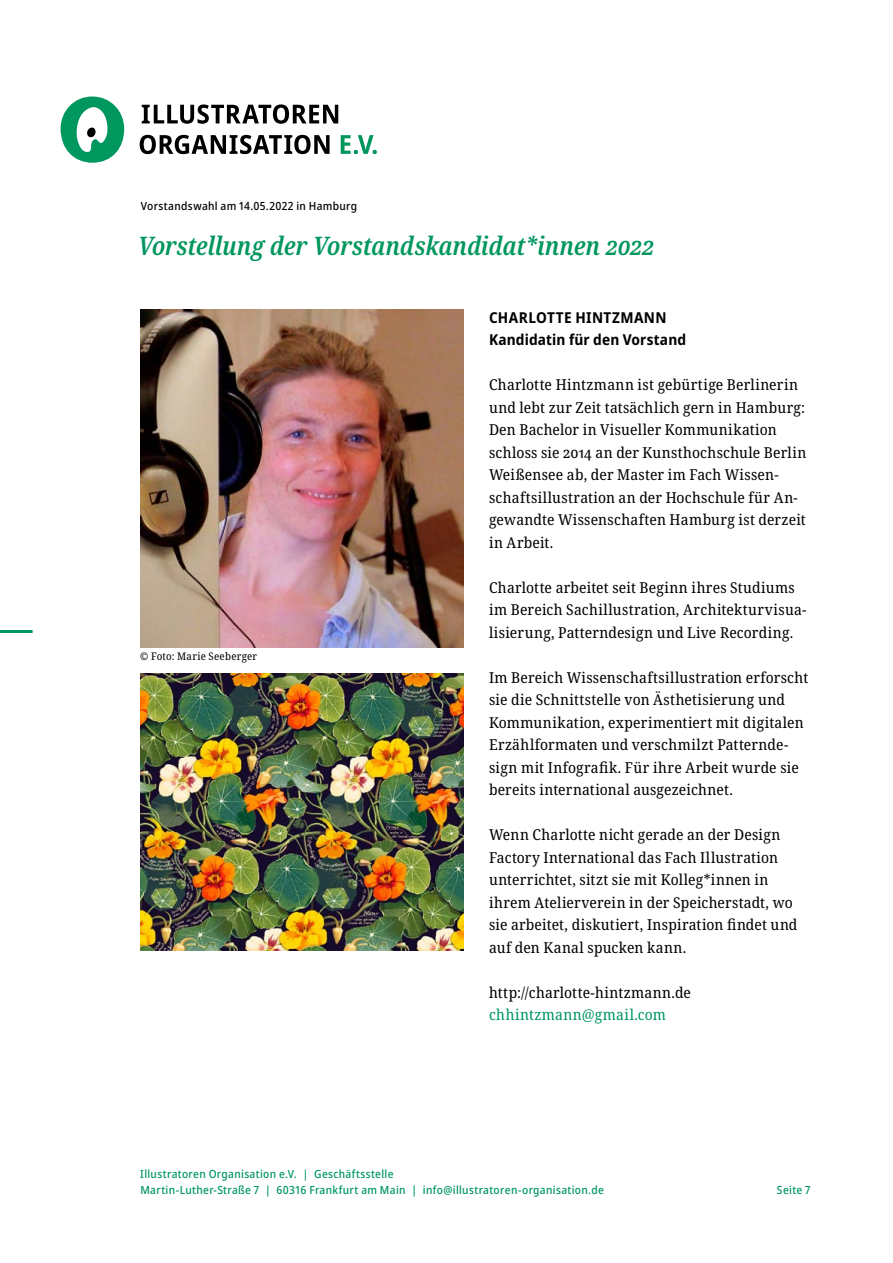
<style>
.page{position:relative;width:893px;height:1263px;background:#fff}
.page>*{position:absolute;margin:0;border:0;box-sizing:border-box;transform-origin:0 0}
.t1{font:italic 600 condensed 25.5px "Noto Serif";letter-spacing:-.005em;color:#00975f}
.t2{font:semi-condensed 15px/22.5px "Noto Serif";letter-spacing:.015em;color:#000}
.t3{font:700 semi-condensed 15px/22.5px "Noto Sans";letter-spacing:.015em;color:#000}
.t4{font:semi-condensed 15px "Noto Serif";letter-spacing:.03em;color:#00975f}
.t5{font:500 semi-condensed 11.25px/16.5px "Noto Sans";letter-spacing:.03em;color:#00975f}
.t6{font:500 semi-condensed 11.25px "Noto Sans";letter-spacing:.025em;color:#000}
.t7{font:semi-condensed 10.5px "Noto Serif";letter-spacing:.025em;color:#000}
</style>
<div class="page">
<hr style="left:0;top:630px;width:33px;height:3px;background:#00975f">
<svg style="left:61px;top:96px;width:63px;height:67px"></svg>
<svg style="left:341px;top:135px;width:36px;height:19px"></svg>
<svg style="left:140px;top:135px;width:190px;height:19px"></svg>
<svg style="left:142px;top:104px;width:196px;height:20px"></svg>
<img style="left:140px;top:310px;width:323px;height:337px">
<img style="left:140px;top:673px;width:323px;height:278px">
<p class="t6" style="left:141px;top:198px;width:218px">Vorstandswahl am 14.05.2022 in Hamburg</p>
<h1 class="t1" style="left:138px;top:228px;width:518px">Vorstellung der Vorstandskandidat*innen 2022</h1>
<p class="t7" style="left:140px;top:649px;width:118px">© Foto: Marie Seeberger</p>
<p class="t3" style="left:489px;top:306px;width:199px">CHARLOTTE HINTZMANN<br>Kandidatin für den Vorstand</p>
<p class="t2" style="left:489px;top:374px;width:319px">Charlotte Hintzmann ist gebürtige Berlinerin und lebt zur Zeit tatsächlich gern in Hamburg:<br>Den Bachelor in Visueller Kommunikation schloss sie 2014 an der Kunsthochschule Berlin Weißensee ab, der Master im Fach Wissen&shy;schaftsillustration an der Hochschule für An&shy;gewandte Wissenschaften Hamburg ist derzeit in Arbeit.</p>
<p class="t2" style="left:489px;top:577px;width:319px">Charlotte arbeitet seit Beginn ihres Studiums im Bereich Sachillustration, Architekturvisua&shy;lisierung, Patterndesign und Live Recording.</p>
<p class="t2" style="left:489px;top:667px;width:321px">Im Bereich Wissenschaftsillustration erforscht sie die Schnittstelle von Ästhetisierung und Kommunikation, experimentiert mit digitalen Erzählformaten und verschmilzt Patternde&shy;sign mit Infografik. Für ihre Arbeit wurde sie bereits international ausgezeichnet.</p>
<p class="t2" style="left:489px;top:824px;width:310px">Wenn Charlotte nicht gerade an der Design Factory International das Fach Illustration unterrichtet, sitzt sie mit Kolleg*innen in ihrem Atelierverein in der Speicherstadt, wo sie arbeitet, diskutiert, Inspiration findet und auf den Kanal spucken kann.</p>
<p class="t2" style="left:489px;top:982px;width:203px">http://charlotte-hintzmann.de</p>
<p class="t4" style="left:489px;top:1005px;width:178px">chhintzmann@gmail.com</p>
<p class="t5" style="left:140px;top:1166px;width:465px">Illustratoren Organisation e.V. | Geschäftsstelle<br>Martin-Luther-Straße 7 | 60316 Frankfurt am Main | info@illustratoren-organisation.de</p>
<p class="t5" style="left:777px;top:1182px;width:35px">Seite 7</p>
</div>
